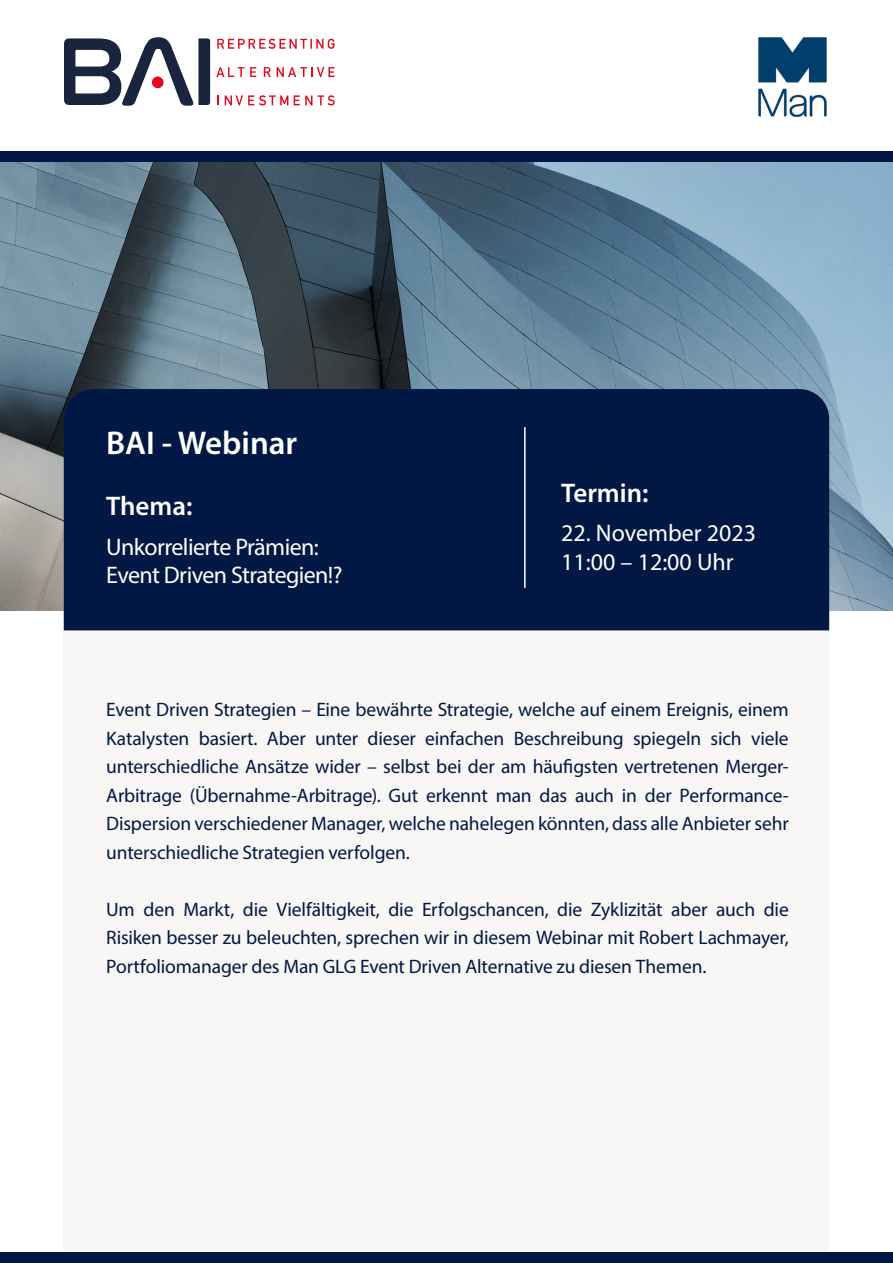
<style>
.page{position:relative;width:893px;height:1263px;background:#fff}
.page>*{position:absolute;margin:0;border:0;box-sizing:border-box;transform-origin:0 0}
.t1{font:600 33px "Myriad Pro";color:#fff}
.t2{font:600 27px "Myriad Pro";color:#fff}
.t3{font:24px/28.8px "Myriad Pro";letter-spacing:-.025em;color:#fff}
.t4{font:24px "Myriad Pro";color:#fff}
.Fließtext{font:19.5px/28.5px "Myriad Pro";letter-spacing:-.005em;color:#001843;text-align:justify}
</style>
<div class="page">
<div style="left:64px;top:578px;width:765px;height:685px;background:#f9f6f6"></div>
<div style="left:0;top:1252px;width:893px;height:11px;background:#001843"></div>
<img style="left:0;top:162px;width:893px;height:448px">
<div style="left:0;top:151px;width:893px;height:11px;background:#001843"></div>
<div style="left:64px;top:389px;width:765px;height:241px;background:#001843"></div>
<svg style="left:64px;top:37px;width:146px;height:69px"></svg>
<div style="left:152px;top:77px;width:12px;height:11px;background:#e3051c;border-radius:50%"></div>
<svg style="left:217px;top:95px;width:2px;height:10px"></svg>
<svg style="left:294px;top:95px;width:41px;height:10px"></svg>
<svg style="left:216px;top:67px;width:28px;height:10px"></svg>
<svg style="left:250px;top:67px;width:6px;height:10px"></svg>
<svg style="left:264px;top:67px;width:7px;height:10px"></svg>
<svg style="left:225px;top:95px;width:63px;height:10px"></svg>
<svg style="left:277px;top:67px;width:58px;height:10px"></svg>
<svg style="left:217px;top:39px;width:118px;height:10px"></svg>
<img style="left:758px;top:37px;width:69px;height:80px">
<hr style="left:524px;top:427px;width:2px;height:161px;background:#fff">
<p class="t1" style="left:106px;top:422px;width:193px">BAI - Webinar</p>
<p class="t2" style="left:106px;top:489px;width:88px">Thema:</p>
<p class="t3" style="left:106px;top:532px;width:238px">Unkorrelierte Prämien:<br>Event Driven Strategien!?</p>
<p class="t2" style="left:561px;top:475px;width:89px">Termin:</p>
<p class="t4" style="left:561px;top:518px;width:196px">22. November 2023</p>
<p class="t4" style="left:561px;top:547px;width:174px">11:00 – 12:00 Uhr</p>
<p class="Fließtext" style="left:106px;top:695px;width:684px">Event Driven Strategien – Eine bewährte Strategie, welche auf einem Ereignis, einem Katalysten basiert. Aber unter dieser einfachen Beschreibung spiegeln sich viele unterschiedliche Ansätze wider – selbst bei der am häufigsten vertretenen Merger-Arbitrage (Übernahme-Arbitrage). Gut erkennt man das auch in der Performance-Dispersion verschiedener Manager, welche nahelegen könnten, dass alle Anbieter sehr unterschiedliche Strategien verfolgen.</p>
<p class="Fließtext" style="left:106px;top:895px;width:684px">Um den Markt, die Vielfältigkeit, die Erfolgschancen, die Zyklizität aber auch die Risiken besser zu beleuchten, sprechen wir in diesem Webinar mit Robert Lachmayer, Portfoliomanager des Man GLG Event Driven Alternative zu diesen Themen.</p>
</div>
